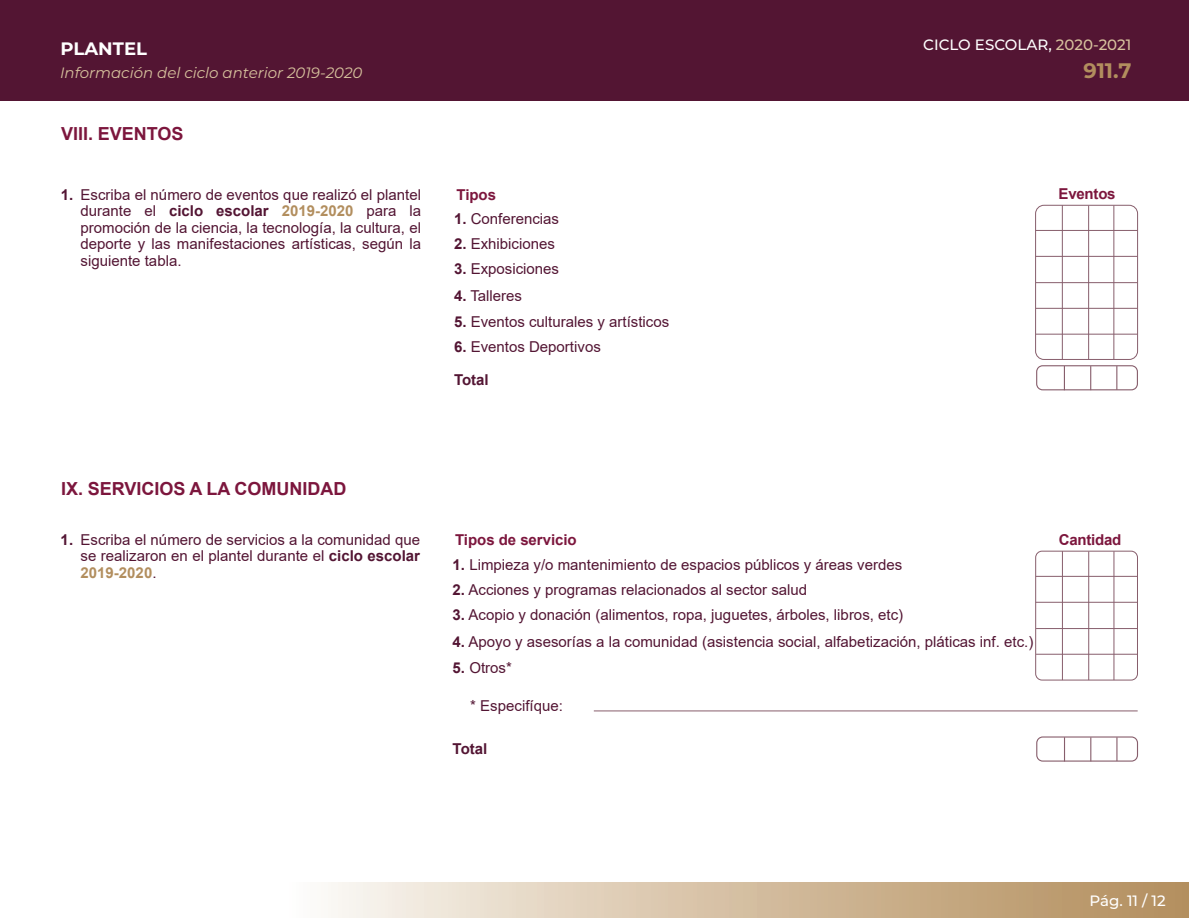
<style>
.page{position:relative;width:1189px;height:918px;background:#fff}
.page>*{position:absolute;margin:0;border:0;box-sizing:border-box;transform-origin:0 0}
.t1{font:700 21px "Montserrat";color:#b28e5e}
.t2{font:700 18px "Arial";color:#7c163d}
.t3{font:700 18px "Montserrat";color:#fff}
.t4{font:15px/16.5px "Arial";color:#531533;text-align:justify}
.t5{font:italic 15px "Montserrat";color:#d7c29d}
.t6{font:700 15px "Arial";letter-spacing:-.015em;color:#7c163d}
.t7{font:500 15px "Montserrat";color:#fff}
.t8{font:700 15px "Arial";color:#531533}
.s1{color:#d7c29d}
.s2{font-weight:700}
.s3{font-weight:700;color:#b28e5e}
</style>
<div class="page">
<hr style="left:1035px;top:256px;width:102px;height:1px;background:#875e6c">
<hr style="left:1035px;top:308px;width:101px;height:1px;background:#875e6c">
<hr style="left:1035px;top:230px;width:102px;height:1px;background:#875e6c">
<hr style="left:1035px;top:334px;width:101px;height:1px;background:#875e6c">
<hr style="left:1035px;top:282px;width:101px;height:1px;background:#875e6c">
<div style="left:1034px;top:205px;width:103px;height:155px;border:1px solid #875e6c;border-radius:8px"></div>
<hr style="left:1035px;top:602px;width:102px;height:1px;background:#875e6c">
<hr style="left:1035px;top:654px;width:102px;height:1px;background:#875e6c">
<hr style="left:1035px;top:576px;width:102px;height:1px;background:#875e6c">
<hr style="left:1035px;top:628px;width:102px;height:1px;background:#875e6c">
<div style="left:1034px;top:551px;width:103px;height:129px;border:1px solid #875e6c;border-radius:6px"></div>
<hr style="left:593px;top:711px;width:544px;height:1px;background:#875e6c">
<div style="left:0;top:0;width:1188px;height:100px;background:#531533"></div>
<div style="left:285px;top:882px;width:903px;height:36px;background:linear-gradient(to right,#fcf9f5,#b18a57)"></div>
<hr style="left:1087px;top:206px;width:1px;height:153px;background:#875e6c">
<hr style="left:1061px;top:205px;width:1px;height:154px;background:#875e6c">
<hr style="left:1113px;top:205px;width:1px;height:154px;background:#875e6c">
<svg style="left:1036px;top:365px;width:102px;height:26px"></svg>
<hr style="left:1087px;top:551px;width:1px;height:129px;background:#875e6c">
<hr style="left:1061px;top:551px;width:1px;height:129px;background:#875e6c">
<hr style="left:1113px;top:551px;width:1px;height:129px;background:#875e6c">
<svg style="left:1036px;top:736px;width:102px;height:26px"></svg>
<hr style="left:1115px;top:737px;width:2px;height:24px;background:#875e6c">
<p class="t3" style="left:60px;top:36px;width:88px">PLANTEL</p>
<p class="t7" style="left:922px;top:34px;width:209px">CICLO ESCOLAR, <span class="s1">2020-2021</span></p>
<p class="t5" style="left:60px;top:63px;width:304px">Información del ciclo anterior 2019-2020</p>
<h1 class="t1" style="left:1083px;top:56px;width:49px">911.7</h1>
<p class="t2" style="left:61px;top:121px;width:124px">VIII. EVENTOS</p>
<p class="t4" style="left:81px;top:186px;width:342px;text-indent:-20px"><span class="s2">1.</span> Escriba el número de eventos que realizó el plantel durante el <span class="s2">ciclo escolar</span> <span class="s3">2019-2020</span> para la promoción de la ciencia, la tecnología, la cultura, el deporte y las manifestaciones artísticas, según la siguiente tabla.</p>
<p class="t6" style="left:456px;top:184px;width:41px">Tipos</p>
<p class="t6" style="left:1058px;top:184px;width:58px">Eventos</p>
<p class="t4" style="left:454px;top:211px;width:107px"><span class="s2">1.</span> Conferencias</p>
<p class="t4" style="left:454px;top:236px;width:102px"><span class="s2">2.</span> Exhibiciones</p>
<p class="t4" style="left:454px;top:261px;width:107px"><span class="s2">3.</span> Exposiciones</p>
<p class="t4" style="left:454px;top:287px;width:70px"><span class="s2">4.</span> Talleres</p>
<p class="t4" style="left:454px;top:314px;width:217px"><span class="s2">5.</span> Eventos culturales y artísticos</p>
<p class="t4" style="left:454px;top:331px;width:148px;line-height:32.5px"><span class="s2">6.</span> Eventos Deportivos<br><span class="s2">Total</span></p>
<p class="t2" style="left:61px;top:476px;width:287px">IX. SERVICIOS A LA COMUNIDAD</p>
<p class="t8" style="left:60px;top:529px;width:14px">1.</p>
<p class="t4" style="left:81px;top:531px;width:341px">Escriba el número de servicios a la comunidad que se realizaron en el plantel durante el <span class="s2">ciclo escolar </span><span class="s3">2019-2020</span>.</p>
<p class="t6" style="left:455px;top:530px;width:123px">Tipos de servicio</p>
<p class="t6" style="left:1058px;top:530px;width:64px">Cantidad</p>
<p class="t4" style="left:452px;top:556px;width:451px"><span class="s2">1.</span> Limpieza y/o mantenimiento de espacios públicos y áreas verdes</p>
<p class="t4" style="left:452px;top:581px;width:356px"><span class="s2">2.</span> Acciones y programas relacionados al sector salud</p>
<p class="t4" style="left:452px;top:606px;width:452px"><span class="s2">3.</span> Acopio y donación (alimentos, ropa, juguetes, árboles, libros, etc)</p>
<p class="t4" style="left:452px;top:633px;width:582px"><span class="s2">4.</span> Apoyo y asesorías a la comunidad (asistencia social, alfabetización, pláticas inf. etc.)</p>
<p class="t4" style="left:452px;top:659px;width:61px"><span class="s2">5.</span> Otros*</p>
<p class="t4" style="left:470px;top:697px;width:94px">* Especifíque:</p>
<p class="t8" style="left:452px;top:738px;width:36px">Total</p>
<p class="t7" style="left:1089px;top:890px;width:78px">Pág. 11 / 12</p>
</div>
